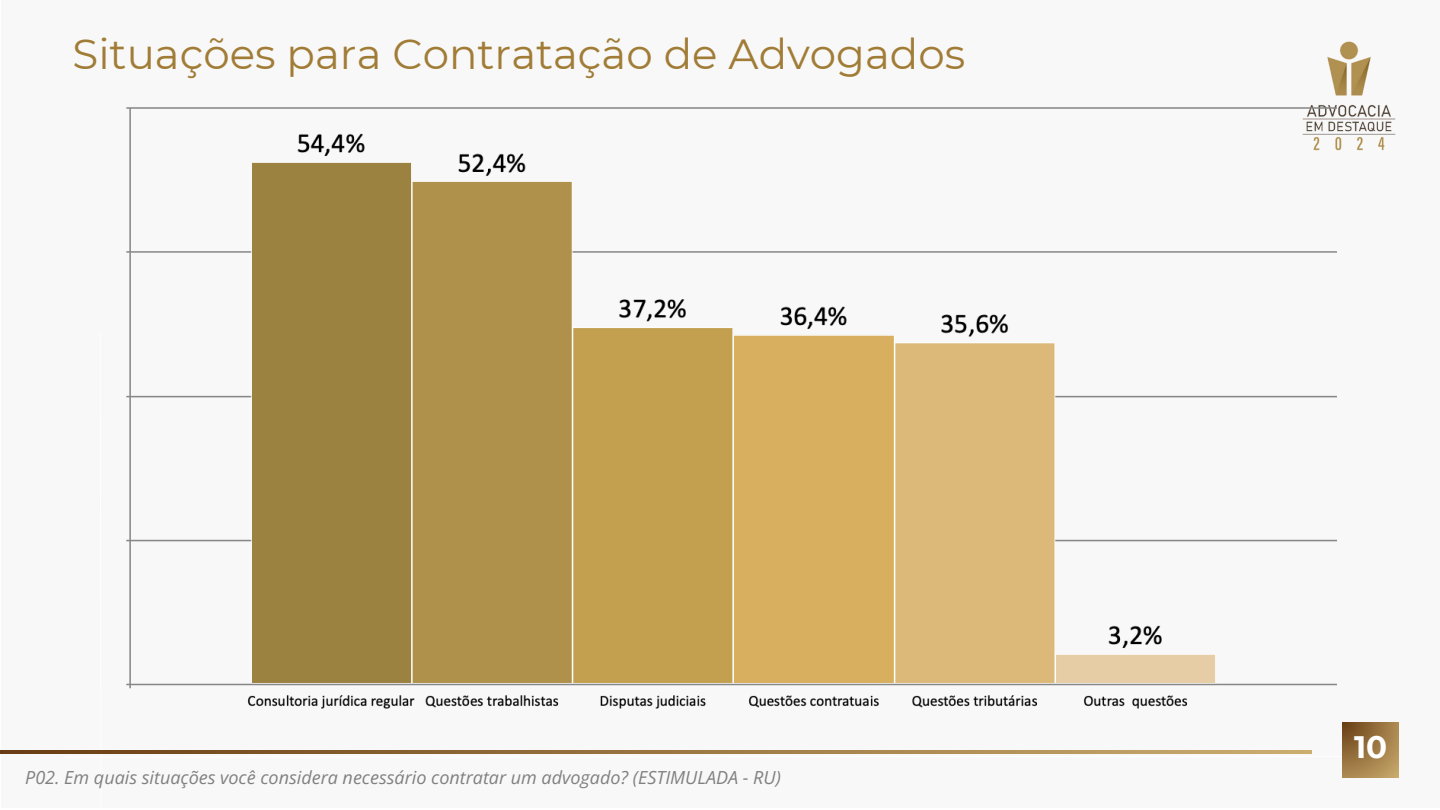
<style>
.page{position:relative;width:1440px;height:810px;background:#fff}
.page>*{position:absolute;margin:0;border:0;box-sizing:border-box;transform-origin:0 0}
.t1{font:42px "Montserrat";color:#a17c36}
.t2{font:700 31px "Montserrat";color:#fff}
.t3{font:italic 18px "Open Sans";color:#808080}
</style>
<div class="page">
<div style="left:1px;top:0;width:1439px;height:808px;background:#f2f2f2"></div>
<img style="left:1327px;top:41px;width:69px;height:110px">
<img style="left:126px;top:92px;width:1211px;height:617px">
<svg style="left:1343px;top:722px;width:55px;height:56px;background:#9d7944"></svg>
<svg style="left:0;top:750px;width:1312px;height:4px;background:#9a7541"></svg>
<p class="t1" style="left:73px;top:28px;width:894px">Situações para Contratação de Advogados</p>
<p class="t3" style="left:25px;top:765px;width:757px">P02. Em quais situações você considera necessário contratar um advogado? (ESTIMULADA - RU)</p>
<p class="t2" style="left:1354px;top:727px;width:35px">10</p>
</div>
